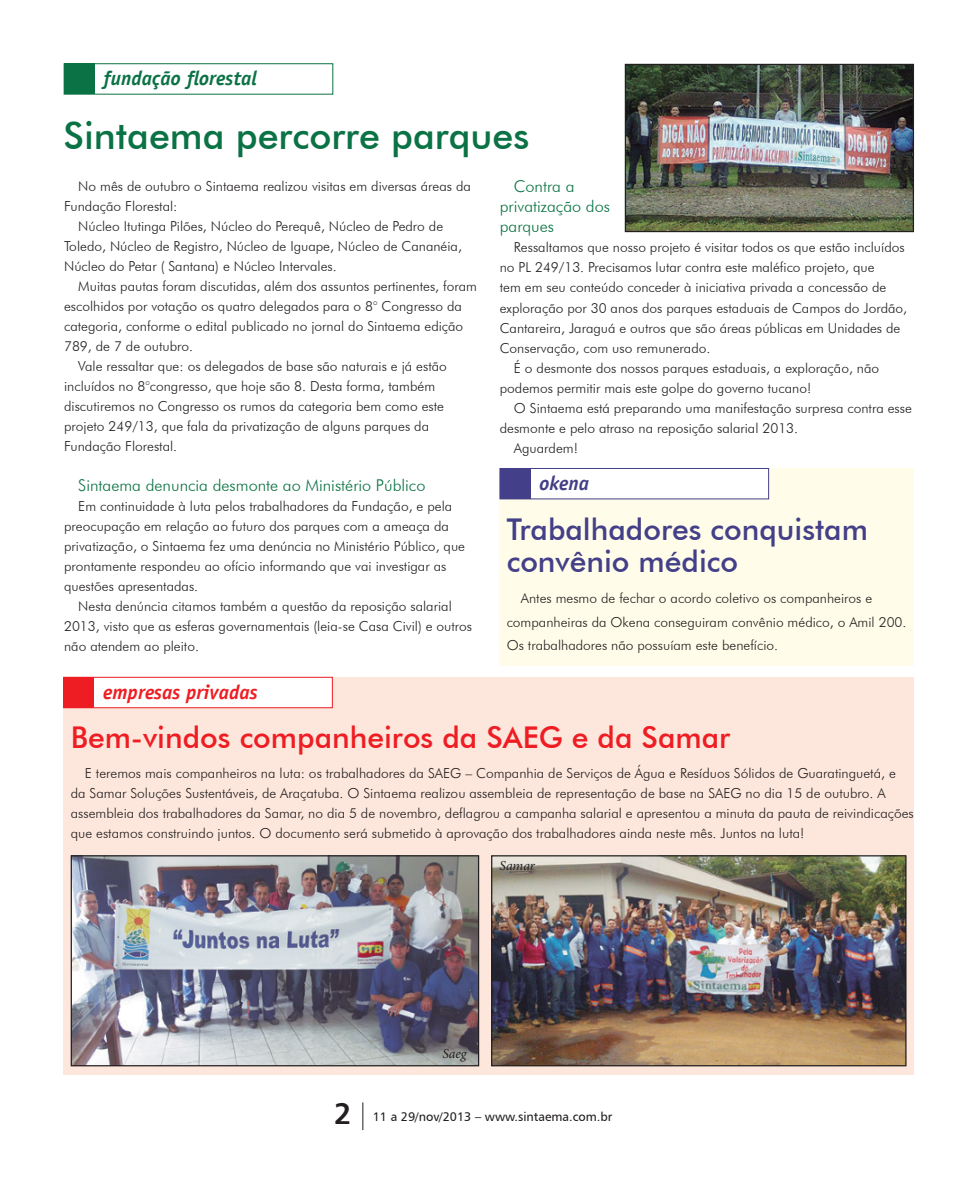
<style>
.page{position:relative;width:978px;height:1191px;background:#fff}
.page>*{position:absolute;margin:0;border:0;box-sizing:border-box;transform-origin:0 0}
.t1{font:500 37.5px "Futura BT";color:#0a7244}
.t1-2{font:500 30px/31.2px "Futura BT";color:#433f88}
.t1-3{font:500 30px "Futura BT";color:#ee1d23}
.None-2{font:30px "Humanist 777 BT Bold B";color:#231f20}
.t2{font:italic 700 20px "Officina Sans";color:#0a7244}
.t3{font:italic 700 20px "Officina Sans";color:#ee1d23}
.t4{font:italic 700 20px "Officina Sans";color:#433f88}
.Texto_OK{font:300 16.25px/20px "Futura BT";color:#0a7244}
.Texto_OK-2{font:300 13.75px/20px "Futura BT";color:#231f20}
.Legenda{font:italic 13.75px "Minion Pro";letter-spacing:-.005em;color:#231f20}
.t5{font:12.5px "Humanist 777 BT Roman B";color:#231f20}
</style>
<div class="page">
<svg style="left:363px;top:1102px;width:1px;height:28px"></svg>
<div style="left:64px;top:63px;width:269px;height:31px;background:#fff;border:1px solid #0a7244"></div>
<div style="left:64px;top:64px;width:31px;height:30px;background:#0a7244"></div>
<div style="left:63px;top:677px;width:851px;height:397px;background:#fde7dc"></div>
<img style="left:493px;top:857px;width:411px;height:207px">
<div style="left:491px;top:855px;width:415px;height:211px;border:1px solid #231f20"></div>
<img style="left:73px;top:857px;width:404px;height:207px">
<div style="left:71px;top:855px;width:408px;height:211px;border:1px solid #231f20"></div>
<div style="left:63px;top:677px;width:270px;height:31px;background:#fff;border:1px solid #ee1d23"></div>
<div style="left:64px;top:677px;width:30px;height:30px;background:#ee1d23"></div>
<div style="left:500px;top:468px;width:414px;height:197px;background:#fffde9"></div>
<div style="left:500px;top:468px;width:269px;height:31px;background:#fff;border:1px solid #433f88"></div>
<div style="left:500px;top:468px;width:30px;height:31px;background:#433f88"></div>
<img style="left:627px;top:66px;width:285px;height:164px">
<div style="left:625px;top:64px;width:289px;height:168px;border:1px solid #231f20"></div>
<p class="t2" style="left:104px;top:67px;width:155px">fundação florestal</p>
<p class="t1" style="left:63px;top:113px;width:467px">Sintaema percorre parques</p>
<p class="Texto_OK" style="left:500px;top:176px;width:112px;text-indent:14px">Contra a privatização dos parques</p>
<p class="Texto_OK-2" style="left:500px;top:237px;width:409px;text-indent:14px">Ressaltamos que nosso projeto é visitar todos os que estão incluídos no PL 249/13. Precisamos lutar contra este maléfico projeto, que<br>tem em seu conteúdo conceder à iniciativa privada a concessão de exploração por 30 anos dos parques estaduais de Campos do Jordão, Cantareira, Jaraguá e outros que são áreas públicas em Unidades de Conservação, com uso remunerado.</p>
<p class="Texto_OK-2" style="left:500px;top:357px;width:381px;text-indent:14px">É o desmonte dos nossos parques estaduais, a exploração, não podemos permitir mais este golpe do governo tucano!</p>
<p class="Texto_OK-2" style="left:500px;top:397px;width:414px;text-indent:14px">O Sintaema está preparando uma manifestação surpresa contra esse desmonte e pelo atraso na reposição salarial 2013.</p>
<p class="Texto_OK-2" style="left:514px;top:437px;width:66px">Aguardem!</p>
<p class="Texto_OK-2" style="left:64px;top:175px;width:408px;text-indent:14px">No mês de outubro o Sintaema realizou visitas em diversas áreas da<br>Fundação Florestal:</p>
<p class="Texto_OK-2" style="left:64px;top:215px;width:399px;text-indent:14px">Núcleo Itutinga Pilões, Núcleo do Perequê, Núcleo de Pedro de<br>Toledo, Núcleo de Registro, Núcleo de Iguape, Núcleo de Cananéia,<br>Núcleo do Petar ( Santana) e Núcleo Intervales.</p>
<p class="Texto_OK-2" style="left:64px;top:275px;width:414px;text-indent:14px">Muitas pautas foram discutidas, além dos assuntos pertinentes, foram escolhidos por votação os quatro delegados para o 8° Congresso da categoria, conforme o edital publicado no jornal do Sintaema edição 789, de 7 de outubro.</p>
<p class="Texto_OK-2" style="left:64px;top:355px;width:384px;text-indent:14px">Vale ressaltar que: os delegados de base são naturais e já estão incluídos no 8°congresso, que hoje são 8. Desta forma, também discutiremos no Congresso os rumos da categoria bem como este projeto 249/13, que fala da privatização de alguns parques da Fundação Florestal.</p>
<p class="Texto_OK" style="left:78px;top:475px;width:349px">Sintaema denuncia desmonte ao Ministério Público</p>
<p class="Texto_OK-2" style="left:64px;top:495px;width:402px;text-indent:14px">Em continuidade à luta pelos trabalhadores da Fundação, e pela preocupação em relação ao futuro dos parques com a ameaça da privatização, o Sintaema fez uma denúncia no Ministério Público, que prontamente respondeu ao ofício informando que vai investigar as questões apresentadas.</p>
<p class="Texto_OK-2" style="left:64px;top:595px;width:409px;text-indent:14px">Nesta denúncia citamos também a questão da reposição salarial<br>2013, visto que as esferas governamentais (leia-se Casa Civil) e outros não atendem ao pleito.</p>
<p class="t4" style="left:539px;top:471px;width:51px">okena</p>
<p class="t1-2" style="left:507px;top:514px;width:363px">Trabalhadores conquistam convênio médico</p>
<p class="Texto_OK-2" style="left:507px;top:586px;width:401px;line-height:23.8px;text-indent:14px">Antes mesmo de fechar o acordo coletivo os companheiros e companheiras da Okena conseguiram convênio médico, o Amil 200.<br>Os trabalhadores não possuíam este benefício.</p>
<p class="t3" style="left:103px;top:680px;width:156px">empresas privadas</p>
<p class="t1-3" style="left:71px;top:718px;width:661px">Bem-vindos companheiros da SAEG e da Samar</p>
<p class="Texto_OK-2" style="left:71px;top:763px;width:845px;text-indent:14px">E teremos mais companheiros na luta: os trabalhadores da SAEG – Companhia de Serviços de Água e Resíduos Sólidos de Guaratinguetá, e da Samar Soluções Sustentáveis, de Araçatuba. O Sintaema realizou assembleia de representação de base na SAEG no dia 15 de outubro. A assembleia dos trabalhadores da Samar, no dia 5 de novembro, deflagrou a campanha salarial e apresentou a minuta da pauta de reivindicações que estamos construindo juntos. O documento será submetido à aprovação dos trabalhadores ainda neste mês. Juntos na luta!</p>
<p class="Legenda" style="left:500px;top:856px;width:37px">Samar</p>
<p class="Legenda" style="left:442px;top:1043px;width:26px">Saeg</p>
<p class="None-2" style="left:334px;top:1094px;width:19px">2</p>
<p class="t5" style="left:373px;top:1108px;width:241px">11 a 29/nov/2013 – www.sintaema.com.br</p>
</div>
